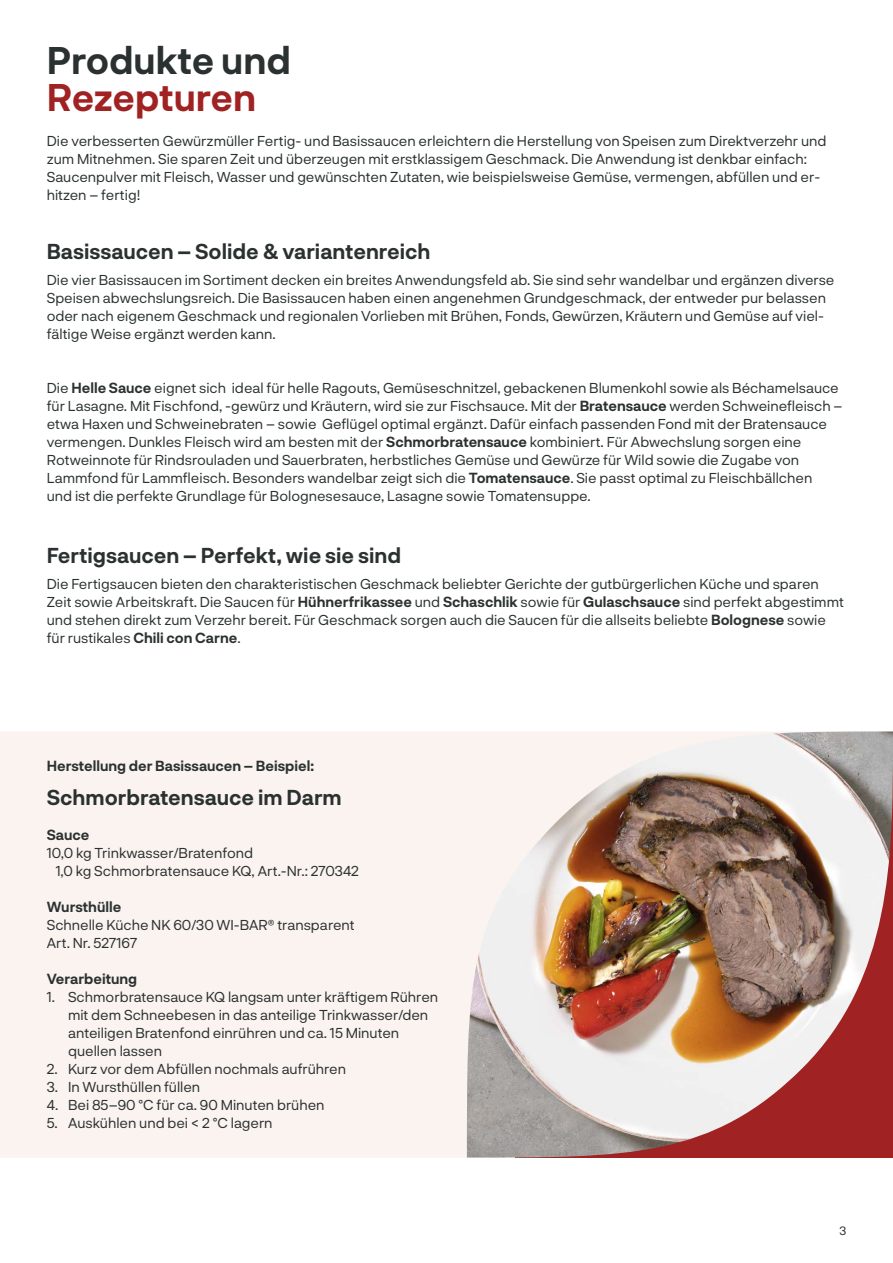
<style>
.page{position:relative;width:893px;height:1263px;background:#fff}
.page>*{position:absolute;margin:0;border:0;box-sizing:border-box;transform-origin:0 0}
.t1{font:700 37.5px "Neurial Grotesk";color:#2b3131}
.t2{font:700 37.5px "Neurial Grotesk";color:#a02222}
.t3{font:700 21px "Neurial Grotesk";color:#2b3131}
.t4{font:14.25px/18px "Neurial Grotesk";color:#2b3131}
.t5{font:700 14.25px "Neurial Grotesk";color:#2b3131}
.t6{font:12px "Neurial Grotesk";color:#2b3131}
.s1{font-weight:700}
</style>
<div class="page">
<div style="left:0;top:732px;width:466px;height:426px;background:#faf3ef"></div>
<img style="left:466px;top:731px;width:427px;height:427px">
<h1 class="t1" style="left:47px;top:33px;width:246px">Produkte und</h1>
<h1 class="t2" style="left:47px;top:71px;width:211px">Rezepturen</h1>
<p class="t4" style="left:47px;top:132px;width:781px">Die verbesserten Gewürzmüller Fertig- und Basissaucen erleichtern die Herstellung von Speisen zum Direktverzehr und zum Mitnehmen. Sie sparen Zeit und überzeugen mit erstklassigem Geschmack. Die Anwendung ist denkbar einfach:<br>Saucenpulver mit Fleisch, Wasser und gewünschten Zutaten, wie beispielsweise Gemüse, vermengen, abfüllen und er&shy;hitzen – fertig!</p>
<h2 class="t3" style="left:47px;top:236px;width:385px">Basissaucen – Solide &amp; variantenreich</h2>
<p class="t4" style="left:47px;top:271px;width:789px">Die vier Basissaucen im Sortiment decken ein breites Anwendungsfeld ab. Sie sind sehr wandelbar und ergänzen diverse Speisen abwechslungsreich. Die Basissaucen haben einen angenehmen Grundgeschmack, der entweder pur belassen oder nach eigenem Geschmack und regionalen Vorlieben mit Brühen, Fonds, Gewürzen, Kräutern und Gemüse auf viel&shy;fältige Weise ergänzt werden kann.</p>
<p class="t4" style="left:47px;top:379px;width:797px">Die <span class="s1">Helle Sauce</span> eignet sich ideal für helle Ragouts, Gemüseschnitzel, gebackenen Blumenkohl sowie als Béchamelsauce für Lasagne. Mit Fischfond, -gewürz und Kräutern, wird sie zur Fischsauce. Mit der <span class="s1">Bratensauce</span> werden Schweinefleisch – etwa Haxen und Schweinebraten – sowie Geflügel optimal ergänzt. Dafür einfach passenden Fond mit der Bratensauce vermengen. Dunkles Fleisch wird am besten mit der <span class="s1">Schmorbratensauce</span> kombiniert. Für Abwechslung sorgen eine Rotweinnote für Rindsrouladen und Sauerbraten, herbstliches Gemüse und Gewürze für Wild sowie die Zugabe von Lammfond für Lammfleisch. Besonders wandelbar zeigt sich die <span class="s1">Tomatensauce</span>. Sie passt optimal zu Fleischbällchen<br>und ist die perfekte Grundlage für Bolognesesauce, Lasagne sowie Tomatensuppe.</p>
<h2 class="t3" style="left:47px;top:540px;width:356px">Fertigsaucen – Perfekt, wie sie sind</h2>
<p class="t4" style="left:47px;top:575px;width:799px">Die Fertigsaucen bieten den charakteristischen Geschmack beliebter Gerichte der gutbürgerlichen Küche und sparen Zeit sowie Arbeitskraft. Die Saucen für <span class="s1">Hühnerfrikassee</span> und <span class="s1">Schaschlik</span> sowie für <span class="s1">Gulaschsauce</span> sind perfekt abgestimmt und stehen direkt zum Verzehr bereit. Für Geschmack sorgen auch die Saucen für die allseits beliebte <span class="s1">Bolognese</span> sowie für rustikales <span class="s1">Chili con Carne</span>.</p>
<p class="t5" style="left:47px;top:756px;width:269px">Herstellung der Basissaucen – Beispiel:</p>
<h2 class="t3" style="left:47px;top:782px;width:297px">Schmorbratensauce im Darm</h2>
<p class="t5" style="left:47px;top:825px;width:44px">Sauce</p>
<p class="t4" style="left:56px;top:843px;width:305px;text-indent:-9px">10,0 kg Trinkwasser/Bratenfond<br>1,0 kg Schmorbratensauce KQ, Art.-Nr.: 270342</p>
<p class="t5" style="left:47px;top:897px;width:76px">Wursthülle</p>
<p class="t4" style="left:47px;top:915px;width:309px">Schnelle Küche NK 60/30 WI-BAR® transparent<br>Art. Nr. 527167</p>
<p class="t5" style="left:47px;top:969px;width:92px">Verarbeitung</p>
<p class="t4" style="left:68px;top:987px;width:372px;text-indent:-21px">1. Schmorbratensauce KQ langsam unter kräftigem Rühren mit dem Schneebesen in das anteilige Trinkwasser/den anteiligen Bratenfond einrühren und ca. 15 Minuten quellen lassen</p>
<p class="t4" style="left:47px;top:1059px;width:301px">2. Kurz vor dem Abfüllen nochmals aufrühren</p>
<p class="t4" style="left:47px;top:1077px;width:155px">3. In Wursthüllen füllen</p>
<p class="t4" style="left:47px;top:1095px;width:279px">4. Bei 85–90 °C für ca. 90 Minuten brühen</p>
<p class="t4" style="left:47px;top:1113px;width:227px">5. Auskühlen und bei &lt; 2 °C lagern</p>
<p class="t6" style="left:839px;top:1223px;width:8px">3</p>
</div>
